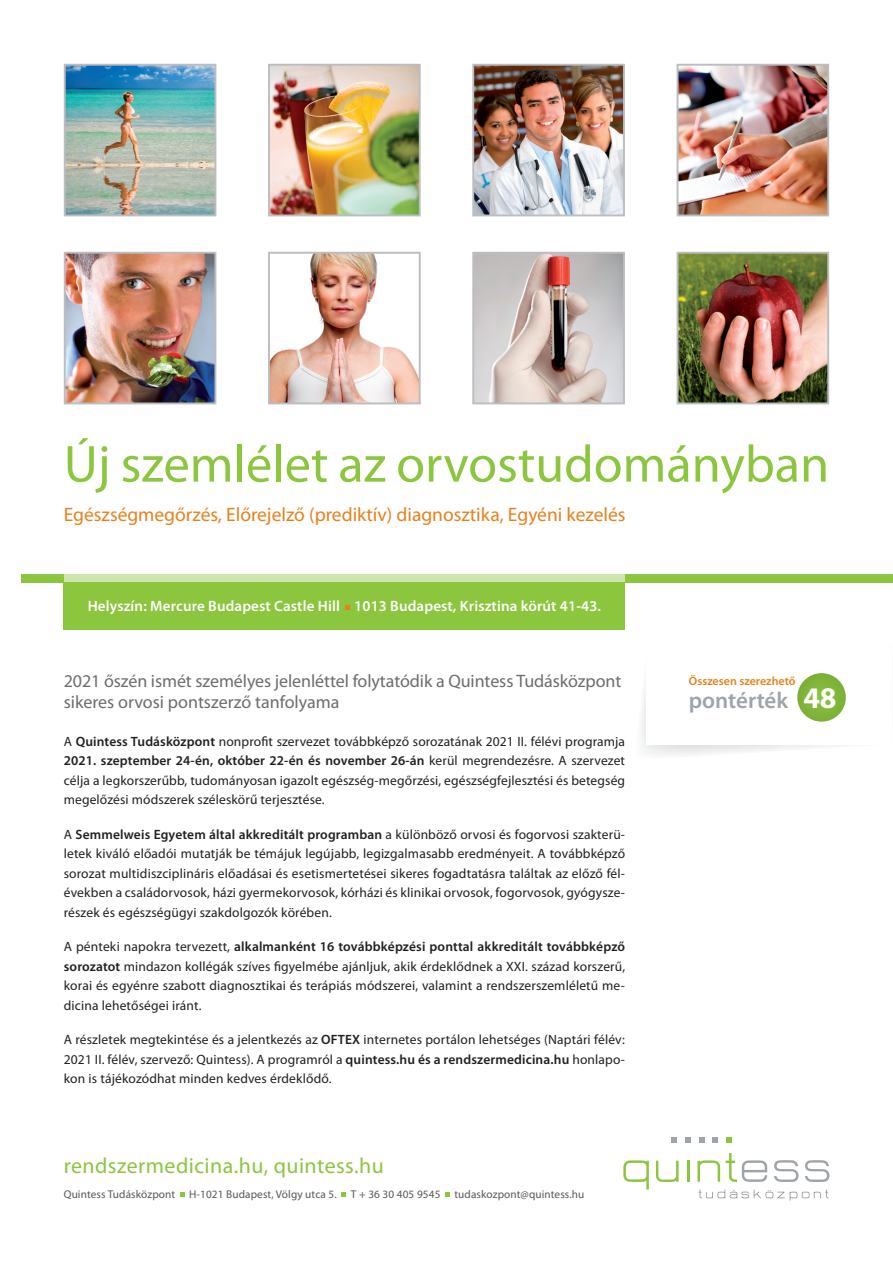
<style>
.page{position:relative;width:893px;height:1263px;background:#fff}
.page>*{position:absolute;margin:0;border:0;box-sizing:border-box;transform-origin:0 0}
.kenyér{font:52.5px "Myriad Pro";color:#8bc63e}
.Alcím{font:700 30px "Myriad Pro";color:#fff}
.Alcím-2{font:600 22.95px "Myriad Pro";color:#9ea4aa}
.t1{font:21.9px "Myriad Pro";letter-spacing:.02em;color:#8bc63e}
.t2{font:19.5px "Myriad Pro";color:#e8811c}
.Alcím-3{font:18px/21px "Myriad Pro";letter-spacing:-.005em;color:#6c6d70}
.Alcím-4{font:600 15px "Myriad Pro";letter-spacing:.01em;color:#fff}
.kenyér-2{font:13.5px/19.5px "Myriad Pro";letter-spacing:.01em;color:#231f20;text-align:justify}
.Alcím-5{font:600 12px "Myriad Pro";color:#e8811c}
.kenyér-3{font:11.25px "Myriad Pro";letter-spacing:.01em;color:#57585a}
.s1{font-weight:600}
</style>
<div class="page">
<svg style="left:623px;top:1160px;width:26px;height:29px"></svg>
<svg style="left:656px;top:1161px;width:23px;height:21px"></svg>
<hr style="left:687px;top:1161px;width:2px;height:21px;background:#8bc63e">
<svg style="left:697px;top:1160px;width:23px;height:22px"></svg>
<svg style="left:774px;top:1160px;width:25px;height:22px"></svg>
<svg style="left:805px;top:1160px;width:24px;height:22px"></svg>
<svg style="left:726px;top:1153px;width:41px;height:29px"></svg>
<svg style="left:671px;top:1138px;width:6px;height:5px"></svg>
<svg style="left:685px;top:1138px;width:5px;height:5px"></svg>
<svg style="left:699px;top:1138px;width:5px;height:5px"></svg>
<svg style="left:713px;top:1138px;width:5px;height:5px"></svg>
<svg style="left:726px;top:1138px;width:5px;height:5px"></svg>
<svg style="left:699px;top:1189px;width:130px;height:11px"></svg>
<div style="left:625px;top:574px;width:268px;height:9px;background:#8bc63e"></div>
<div style="left:64px;top:574px;width:561px;height:9px;background:#cfe4ae"></div>
<div style="left:21px;top:574px;width:43px;height:9px;background:#8bc63e"></div>
<img style="left:67px;top:67px;width:146px;height:146px">
<div style="left:64px;top:64px;width:152px;height:152px;border:2px solid #bcbdc0"></div>
<img style="left:271px;top:67px;width:147px;height:146px">
<div style="left:268px;top:64px;width:153px;height:152px;border:2px solid #bcbdc0"></div>
<img style="left:475px;top:67px;width:147px;height:146px">
<div style="left:472px;top:64px;width:153px;height:152px;border:2px solid #bcbdc0"></div>
<img style="left:680px;top:67px;width:146px;height:146px">
<div style="left:677px;top:64px;width:152px;height:152px;border:2px solid #bcbdc0"></div>
<img style="left:271px;top:255px;width:147px;height:146px">
<div style="left:268px;top:252px;width:153px;height:152px;border:2px solid #bcbdc0"></div>
<img style="left:67px;top:255px;width:146px;height:146px">
<div style="left:64px;top:252px;width:152px;height:152px;border:2px solid #bcbdc0"></div>
<img style="left:680px;top:255px;width:146px;height:146px">
<div style="left:677px;top:252px;width:152px;height:152px;border:2px solid #bcbdc0"></div>
<img style="left:475px;top:255px;width:147px;height:146px">
<div style="left:472px;top:252px;width:153px;height:152px;border:2px solid #bcbdc0"></div>
<svg style="left:180px;top:1192px;width:4px;height:4px"></svg>
<svg style="left:342px;top:1192px;width:4px;height:4px"></svg>
<svg style="left:445px;top:1192px;width:5px;height:4px"></svg>
<div style="left:64px;top:583px;width:561px;height:47px;background:#8bc63e"></div>
<svg style="left:345px;top:605px;width:4px;height:4px"></svg>
<svg style="left:641px;top:683px;width:202px;height:72px"></svg>
<div style="left:647px;top:641px;width:245px;height:104px;background:#fff"></div>
<div style="left:797px;top:673px;width:49px;height:49px;background:#80b639;border-radius:24px"></div>
<p class="kenyér" style="left:64px;top:432px;width:767px">Új szemlélet az orvostudományban</p>
<p class="t2" style="left:64px;top:502px;width:563px">Egészségmegőrzés, Előrejelző (prediktív) diagnosztika, Egyéni kezelés</p>
<p class="Alcím-4" style="left:88px;top:596px;width:515px">Helyszín: Mercure Budapest Castle Hill 1013 Budapest, Krisztina körút 41-43.</p>
<p class="Alcím-3" style="left:64px;top:670px;width:559px">2021 őszén ismét személyes jelenléttel folytatódik a Quintess Tudásközpont sikeres orvosi pontszerző tanfolyama</p>
<p class="kenyér-2" style="left:64px;top:731px;width:563px">A <span class="s1">Quintess Tudásközpont</span> nonprofit szervezet továbbképző sorozatának 2021 II. félévi programja <span class="s1">2021. szeptember 24-én, október 22-én és november 26-án</span> kerül megrendezésre. A szervezet célja a legkorszerűbb, tudományosan igazolt egészség-megőrzési, egészségfejlesztési és betegség megelőzési módszerek széleskörű terjesztése.</p>
<p class="kenyér-2" style="left:64px;top:824px;width:563px">A <span class="s1">Semmelweis Egyetem által akkreditált programban</span> a különböző orvosi és fogorvosi szakterü&shy;letek kiváló előadói mutatják be témájuk legújabb, legizgalmasabb eredményeit. A továbbképző sorozat multidiszciplináris előadásai és esetismertetései sikeres fogadtatásra találtak az előző fél&shy;években a családorvosok, házi gyermekorvosok, kórházi és klinikai orvosok, fogorvosok, gyógysze&shy;részek és egészségügyi szakdolgozók körében.</p>
<p class="kenyér-2" style="left:64px;top:936px;width:563px">A pénteki napokra tervezett, <span class="s1">alkalmanként 16 továbbképzési ponttal akkreditált továbbképző sorozatot</span> mindazon kollégák szíves figyelmébe ajánljuk, akik érdeklődnek a XXI. század korszerű, korai és egyénre szabott diagnosztikai és terápiás módszerei, valamint a rendszerszemléletű me&shy;dicina lehetőségei iránt.</p>
<p class="kenyér-2" style="left:64px;top:1029px;width:563px">A részletek megtekintése és a jelentkezés az <span class="s1">OFTEX</span> internetes portálon lehetséges (Naptári félév:<br>2021 II. félév, szervező: Quintess). A programról a <span class="s1">quintess.hu és a rendszermedicina.hu</span> honlapo&shy;kon is tájékozódhat minden kedves érdeklődő.</p>
<p class="t1" style="left:64px;top:1152px;width:321px">rendszermedicina.hu, quintess.hu</p>
<p class="kenyér-3" style="left:64px;top:1187px;width:522px">Quintess Tudásközpont H-1021 Budapest, Völgy utca 5. T + 36 30 405 9545 tudaskozpont@quintess.hu</p>
<p class="Alcím-5" style="left:689px;top:674px;width:108px">Összesen szerezhető</p>
<p class="Alcím-2" style="left:689px;top:686px;width:101px">pontérték</p>
<p class="Alcím" style="left:803px;top:678px;width:34px">48</p>
</div>
